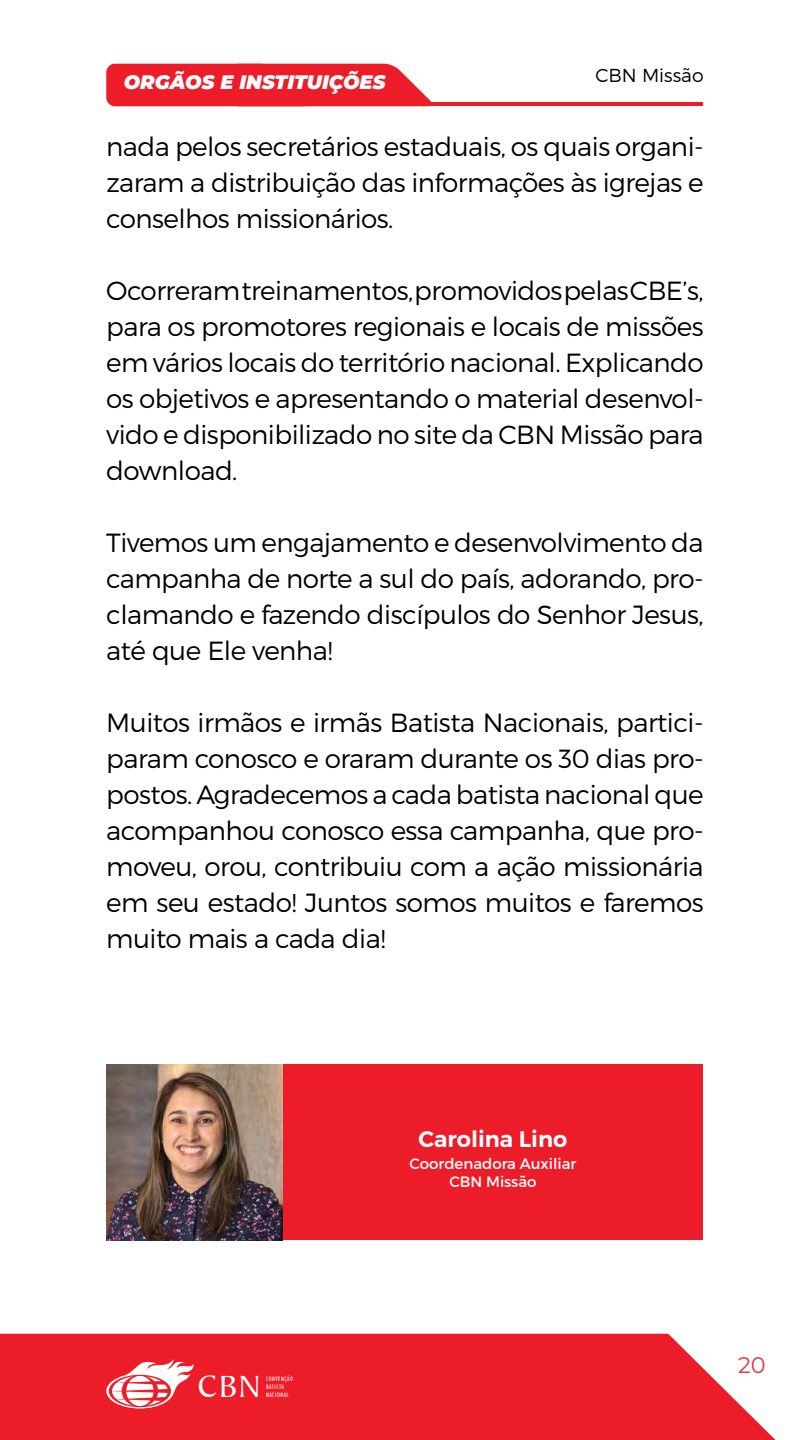
<style>
.page{position:relative;width:810px;height:1440px;background:#fff}
.page>*{position:absolute;margin:0;border:0;box-sizing:border-box;transform-origin:0 0}
.t1{font:32.92px "Baker Signet BT";color:#fff}
.t2{font:300 26.25px/36px "Montserrat";letter-spacing:-.02em;color:#000;text-align:justify}
.t3{font:600 22.5px "Montserrat";color:#fff}
.t4{font:22.5px "Montserrat Alternates";color:#e73541}
.t5{font:italic 900 19.5px "Montserrat";color:#fff}
.t6{font:300 18.75px "Montserrat";color:#000}
.t7{font:15px/18px "Montserrat";color:#fff;text-align:center}
.t8{font:condensed 6.45px/7.7px "Humanist 521 BT";letter-spacing:.08em;color:#fff}
</style>
<div class="page">
<div style="left:106px;top:64px;width:325px;height:42px;background:#ed1c29"></div>
<hr style="left:150px;top:102px;width:553px;height:4px;background:#ed1c29">
<svg style="left:0;top:1334px;width:776px;height:106px;background:#ee2c38"></svg>
<svg style="left:106px;top:1357px;width:88px;height:52px"></svg>
<div style="left:283px;top:1065px;width:420px;height:175px;background:#ed1c29"></div>
<img style="left:106px;top:1064px;width:177px;height:176px">
<p class="t5" style="left:124px;top:68px;width:263px">ORGÃOS E INSTITUIÇÕES</p>
<p class="t6" style="left:595px;top:64px;width:110px">CBN Missão</p>
<p class="t2" style="left:106px;top:128px;width:599px">nada pelos secretários estaduais, os quais organi&shy;zaram a distribuição das informações às igrejas e conselhos missionários.</p>
<p class="t2" style="left:106px;top:272px;width:599px">Ocorreram treinamentos, promovidos pelas CBE’s, para os promotores regionais e locais de missões em vários locais do território nacional. Explicando os objetivos e apresentando o material desenvol&shy;vido e disponibilizado no site da CBN Missão para download.</p>
<p class="t2" style="left:106px;top:524px;width:599px">Tivemos um engajamento e desenvolvimento da campanha de norte a sul do país, adorando, pro&shy;clamando e fazendo discípulos do Senhor Jesus, até que Ele venha!</p>
<p class="t2" style="left:106px;top:704px;width:599px">Muitos irmãos e irmãs Batista Nacionais, partici&shy;param conosco e oraram durante os 30 dias pro&shy;postos. Agradecemos a cada batista nacional que acompanhou conosco essa campanha, que pro&shy;moveu, orou, contribuiu com a ação missionária em seu estado! Juntos somos muitos e faremos muito mais a cada dia!</p>
<p class="t1" style="left:198px;top:1367px;width:64px">CBN</p>
<p class="t8" style="left:266px;top:1375px;width:28px">CONVENÇÃO<br>BATISTA<br>NACIONAL</p>
<p class="t3" style="left:419px;top:1125px;width:150px">Carolina Lino</p>
<p class="t7" style="left:409px;top:1154px;width:168px">Coordenadora Auxiliar<br>CBN Missão</p>
<p class="t4" style="left:738px;top:1350px;width:29px">20</p>
</div>
